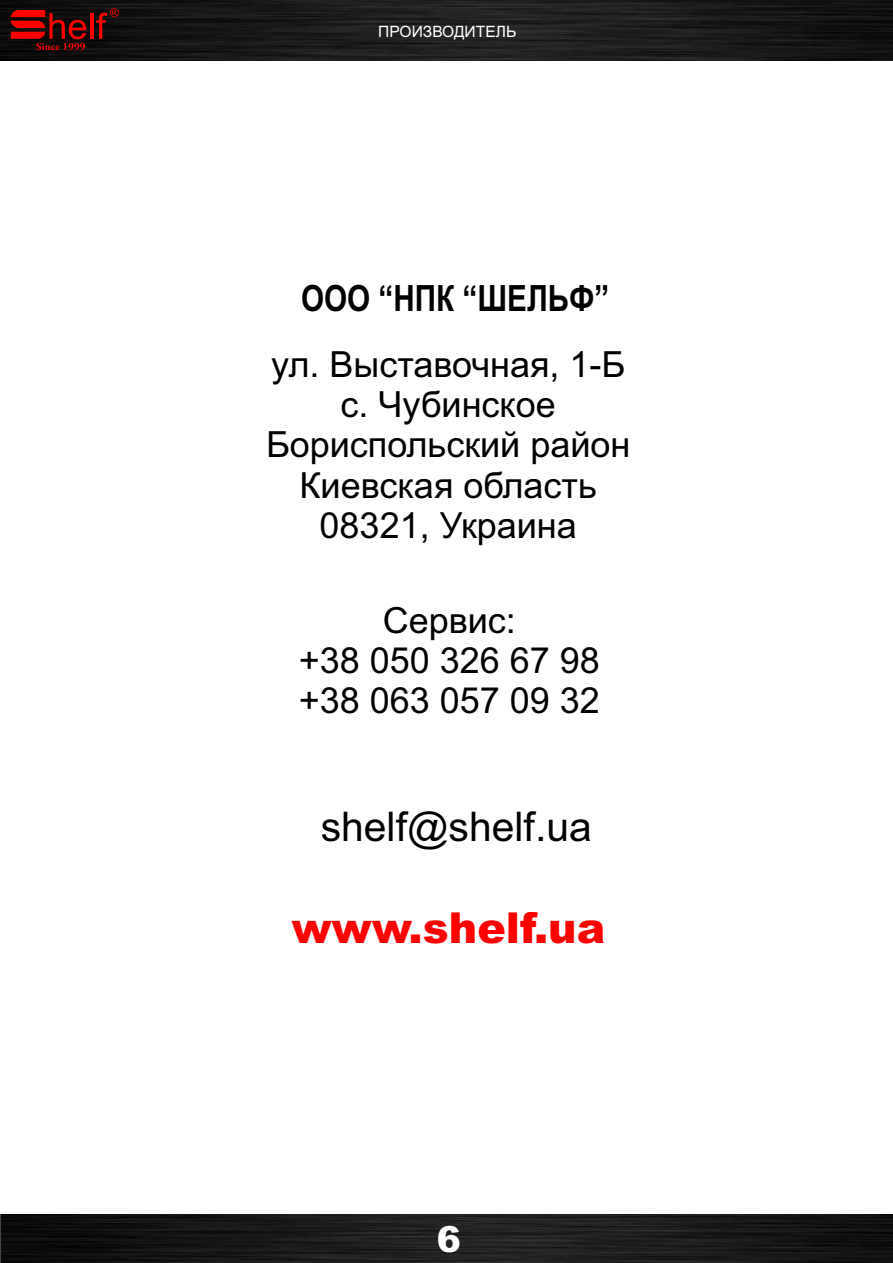
<style>
.page{position:relative;width:893px;height:1263px;background:#fff}
.page>*{position:absolute;margin:0;border:0;box-sizing:border-box;transform-origin:0 0}
.t1{font:900 42.75px "Arial";color:#f00}
.t2{font:40.95px "Arial";color:#000}
.t3{font:700 36.15px "Arial Narrow";color:#000}
.t4{font:36px/40.2px "Arial";color:#000;text-align:center}
.t5{font:900 36px "Arial";color:#fff}
.t6{font:15.6px "Arial";color:#fff}
</style>
<div class="page">
<img style="left:0;top:0;width:893px;height:60px">
<img style="left:0;top:1214px;width:893px;height:49px">
<svg style="left:11px;top:10px;width:75px;height:41px"></svg>
<hr style="left:90px;top:13px;width:3px;height:26px;background:#f00">
<svg style="left:96px;top:8px;width:23px;height:31px"></svg>
<p class="t6" style="left:378px;top:26px;width:139px">ПРОИЗВОДИТЕЛЬ</p>
<p class="t3" style="left:301px;top:284px;width:310px">ООО “НПК “ШЕЛЬФ”</p>
<p class="t4" style="left:266px;top:348px;width:366px">ул. Выставочная, 1-Б с. Чубинское<br>Бориспольский район<br>Киевская область<br>08321, Украина</p>
<p class="t4" style="left:299px;top:603px;width:303px">Сервис:<br>+38 050 326 67 98 +38 063 057 09 32</p>
<p class="t2" style="left:321px;top:811px;width:273px">shelf@shelf.ua</p>
<p class="t1" style="left:291px;top:912px;width:315px">www.shelf.ua</p>
<p class="t5" style="left:437px;top:1226px;width:26px">6</p>
</div>
